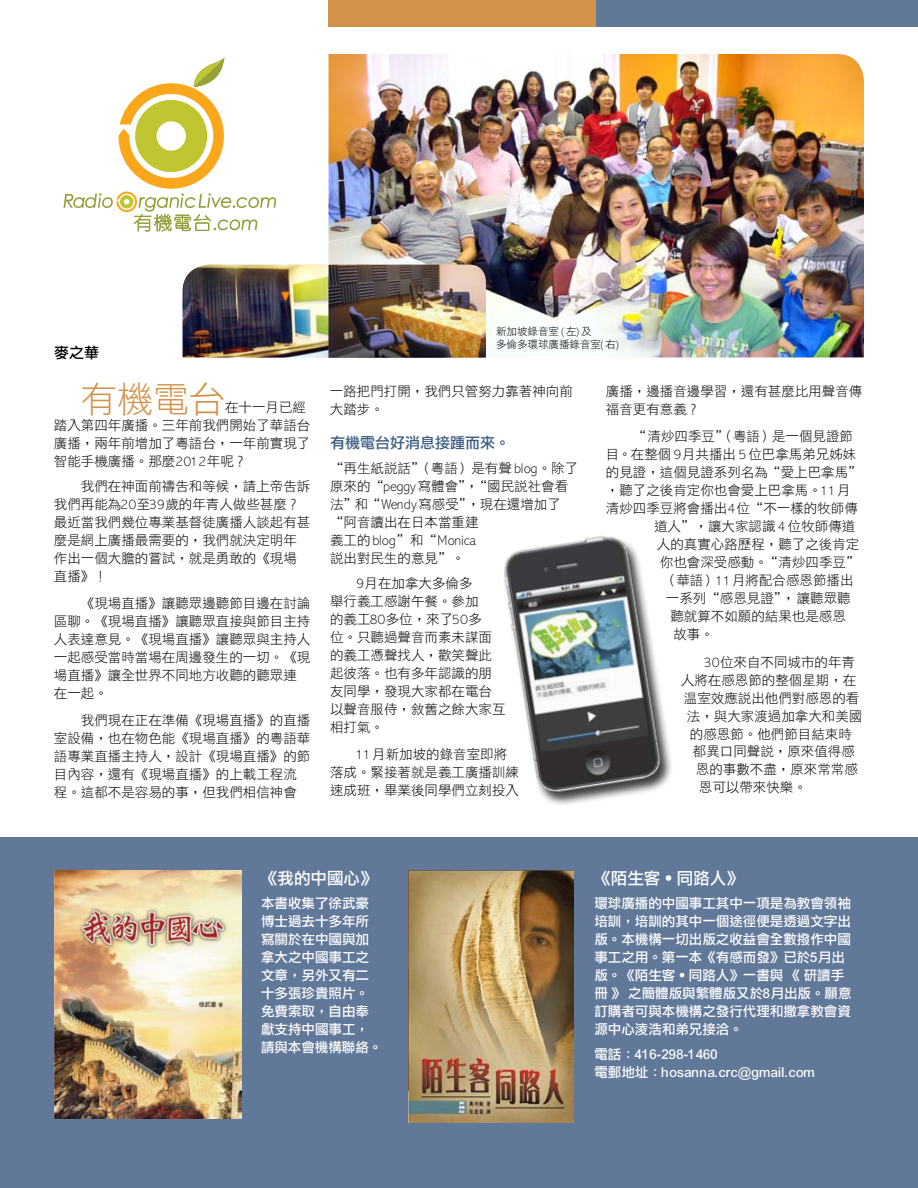
<style>
.page{position:relative;width:918px;height:1188px;background:#fff}
.page>*{position:absolute;margin:0;border:0;box-sizing:border-box;transform-origin:0 0}
.t1{font:36px "DF Li Hei Lt HK BF";color:#d29249}
.t2{font:16.5px "DF Li Hei Md HK BF";color:#fff}
.t3{font:15px "DF Li Hei Md HK BF";color:#3a5d81}
.t4{font:15px "DF Li Hei Md HK BF";color:#000}
.t5{font:13.5px/18px "DF Li Hei Lt HK BF";color:#000}
.t6{font:13.5px/18px "DF Li Hei Md HK BF";color:#fff}
.t7{font:10.5px/13.5px "DF Li Hei Lt HK BF";color:#000}
.s1{font-family:"DF Li Hei Lt HK BF"}
</style>
<div class="page">
<img style="left:329px;top:54px;width:535px;height:303px">
<img style="left:183px;top:265px;width:303px;height:93px">
<div style="left:0;top:837px;width:918px;height:351px;background:#617899"></div>
<div style="left:329px;top:0;width:267px;height:27px;background:#d29249"></div>
<div style="left:596px;top:0;width:322px;height:27px;background:#617899"></div>
<img style="left:504px;top:535px;width:168px;height:270px">
<img style="left:408px;top:870px;width:166px;height:252px">
<img style="left:54px;top:870px;width:188px;height:249px">
<svg style="left:63px;top:57px;width:213px;height:175px"></svg>
<p class="t4" style="left:54px;top:345px;width:46px">麥之華</p>
<h1 class="t1" style="left:81px;top:381px;width:145px">有機電台</h1>
<p class="t5" style="left:54px;top:399px;width:258px;text-indent:171px">在十一月已經踏入第四年廣播。三年前我們開始了華語台廣播，兩年前增加了粵語台，一年前實現了智能手機廣播。那麼2012年呢？</p>
<p class="t5" style="left:54px;top:478px;width:258px;text-indent:27px">我們在神面前禱告和等候，請上帝告訴我們再能為20至39歲的年青人做些甚麼？最近當我們幾位專業基督徒廣播人談起有甚麼是網上廣播最需要的，我們就決定明年作出一個大膽的嘗試，就是勇敢的《現場直播》！</p>
<p class="t5" style="left:54px;top:595px;width:258px;text-indent:27px">《現場直播》讓聽眾邊聽節目邊在討論區聊。《現場直播》讓聽眾直接與節目主持人表達意見。《現場直播》讓聽眾與主持人一起感受當時當場在周邊發生的一切。《現場直播》讓全世界不同地方收聽的聽眾連在一起。</p>
<p class="t5" style="left:54px;top:712px;width:258px;text-indent:27px">我們現在正在準備《現場直播》的直播室設備，也在物色能《現場直播》的粵語華語專業直播主持人，設計《現場直播》的節目內容，還有《現場直播》的上載工程流程。這都不是容易的事，但我們相信神會</p>
<p class="t7" style="left:496px;top:325px;width:126px">新加坡錄音室 (左)及<br>多倫多環球廣播錄音室(右)</p>
<p class="t5" style="left:330px;top:383px;width:244px">一路把門打開，我們只管努力靠著神向前大踏步。</p>
<p class="t3" style="left:330px;top:435px;width:181px">有機電台好消息接踵而來。</p>
<p class="t5" style="left:330px;top:460px;width:250px">“再生紙說話”（粵語）是有聲 blog。除了原來的“peggy 寫體會”，“國民說社會看法”和“Wendy寫感受”，現在還增加了<br>“阿音讀出在日本當重建<br>義工的 blog”和“Monica<br>說出對民生的意見”。</p>
<p class="t5" style="left:330px;top:575px;width:177px;text-indent:27px">9月在加拿大多倫多<br>舉行義工感謝午餐。參加<br>的義工80多位，來了50多<br>位。只聽過聲音而素未謀面的義工憑聲找人，歡笑聲此起彼落。也有多年認識的朋友同學，發現大家都在電台以聲音服侍，敘舊之餘大家互相打氣。</p>
<p class="t5" style="left:330px;top:746px;width:190px;text-indent:27px">11月新加坡的錄音室即將落成。緊接著就是義工廣播訓練速成班，畢業後同學們立刻投入</p>
<p class="t5" style="left:606px;top:383px;width:258px">廣播，邊播音邊學習，還有甚麼比用聲音傳福音更有意義？</p>
<p class="t5" style="left:633px;top:428px;width:222px">“清炒四季豆”（粵語）是一個見證節</p>
<p class="t5" style="left:606px;top:446px;width:252px">目。在整個 9月共播出 5位巴拿馬弟兄姊妹</p>
<p class="t5" style="left:606px;top:464px;width:257px">的見證，這個見證系列名為“愛上巴拿馬”</p>
<p class="t5" style="left:606px;top:482px;width:246px">，聽了之後肯定你也會愛上巴拿馬。11月</p>
<p class="t5" style="left:606px;top:500px;width:253px">清炒四季豆將會播出4位“不一樣的牧師傳</p>
<p class="t5" style="left:654px;top:518px;width:203px">道人”，讓大家認識 4 位牧師傳道</p>
<p class="t5" style="left:657px;top:536px;width:204px">人的真實心路歷程，聽了之後肯定</p>
<p class="t5" style="left:660px;top:554px;width:201px">你也會深受感動。“清炒四季豆”</p>
<p class="t5" style="left:663px;top:572px;width:192px">（華語）11月將配合感恩節播出</p>
<p class="t5" style="left:666px;top:590px;width:186px">一系列“感恩見證”，讓聽眾聽</p>
<p class="t5" style="left:670px;top:608px;width:177px">聽就算不如願的結果也是感恩</p>
<p class="t5" style="left:673px;top:626px;width:42px">故事。</p>
<p class="t5" style="left:705px;top:653px;width:152px">30位來自不同城市的年青</p>
<p class="t5" style="left:681px;top:671px;width:177px">人將在感恩節的整個星期，在</p>
<p class="t5" style="left:684px;top:689px;width:177px">溫室效應說出他們對感恩的看</p>
<p class="t5" style="left:687px;top:707px;width:177px">法，與大家渡過加拿大和美國</p>
<p class="t5" style="left:690px;top:725px;width:163px">的感恩節。他們節目結束時</p>
<p class="t5" style="left:693px;top:743px;width:163px">都異口同聲說，原來值得感</p>
<p class="t5" style="left:696px;top:761px;width:164px">恩的事數不盡，原來常常感</p>
<p class="t5" style="left:699px;top:779px;width:109px">恩可以帶來快樂。</p>
<p class="t2" style="left:261px;top:869px;width:117px">《我的中國心》</p>
<p class="t6" style="left:261px;top:895px;width:123px">本書收集了徐武豪博士過去十多年所寫關於在中國與加拿大之中國事工之文章，另外又有二十多張珍貴照片。免費索取，自由奉獻支持中國事工，請與本會機構聯絡。</p>
<p class="t2" style="left:594px;top:869px;width:150px">《陌生客<span class="s1">˙</span>同路人》</p>
<p class="t6" style="left:594px;top:895px;width:259px">環球廣播的中國事工其中一項是為教會領袖培訓，培訓的其中一個途徑便是透過文字出版。本機構一切出版之收益會全數撥作中國事工之用。第一本《有感而發》已於5月出版。《陌生客<span class="s1">˙</span>同路人》一書與 《 研讀手冊 》 之簡體版與繁體版又於8月出版。願意訂購者可與本機構之發行代理和撒拿教會資源中心淩浩和弟兄接洽。</p>
<p class="t6" style="left:594px;top:1046px;width:223px">電話：416-298-1460<br>電郵地址：hosanna.crc@gmail.com</p>
</div>
